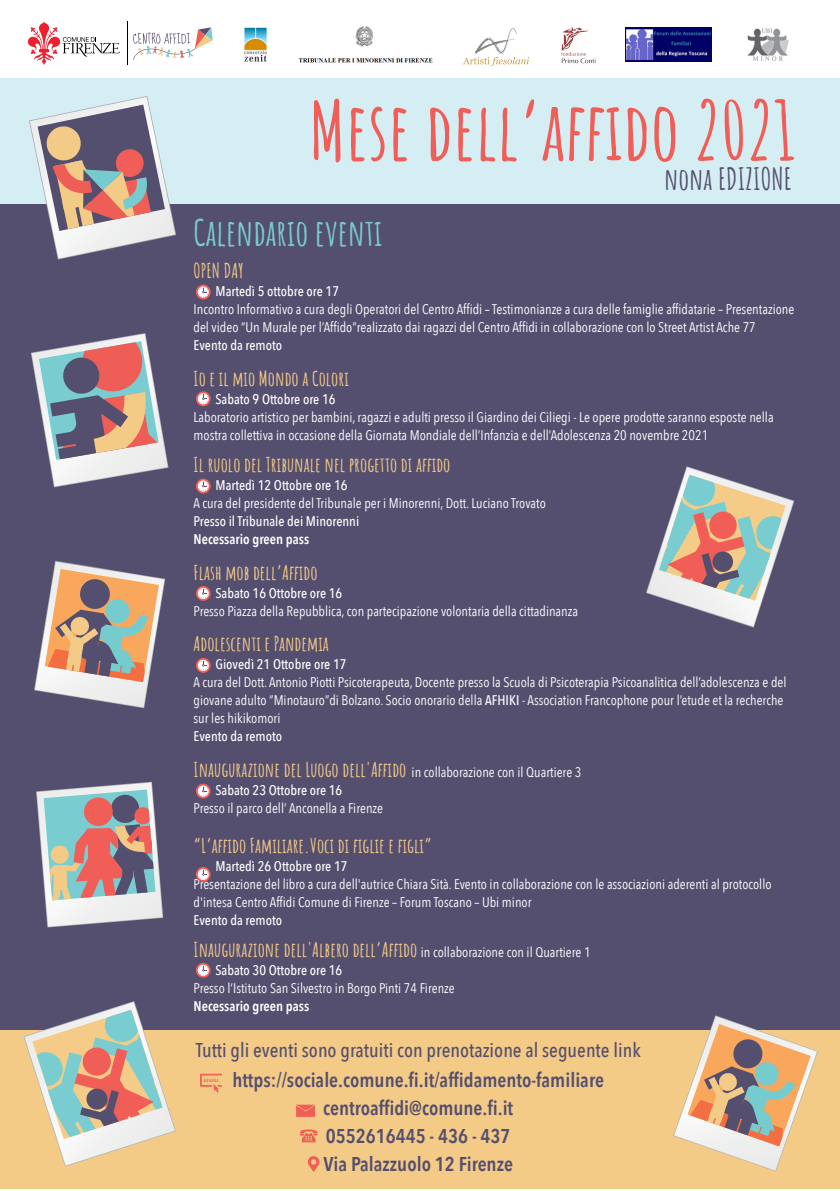
<style>
.page{position:relative;width:840px;height:1191px;background:#fff}
.page>*{position:absolute;margin:0;border:0;box-sizing:border-box;transform-origin:0 0}
.t1{font:700 79.8px "Amatic SC";color:#f15d57}
.t2{font:700 35.8px "Amatic SC";color:#77ccd0}
.t3{font:700 29.8px "Amatic SC";color:#554f6f}
.t4{font:700 20px "Amatic SC";color:#f4ca87}
.t5{font:500 20px/30.8px "Avenir Next Condensed";color:#554f6f;text-align:center}
.t6{font:600 20px/28px "Avenir Next Condensed";color:#554f6f}
.t7{font:14px/18px "Avenir Next Condensed";color:#fff}
.s1{font-weight:500}
.s2{font-weight:600}
.s3{font-family:"Avenir Next Condensed";font-weight:400;font-size:14px;color:#fff}
</style>
<div class="page">
<div style="left:0;top:2px;width:839px;height:347px;background:#d5eef3"></div>
<div style="left:0;top:204px;width:839px;height:879px;background:#554f6f"></div>
<div style="left:0;top:1030px;width:839px;height:159px;background:#f4ca87"></div>
<div style="left:0;top:2px;width:839px;height:76px;background:#fff"></div>
<svg style="left:31px;top:333px;width:137px;height:154px"></svg>
<svg style="left:36px;top:781px;width:127px;height:146px"></svg>
<svg style="left:23px;top:1001px;width:153px;height:165px"></svg>
<svg style="left:646px;top:466px;width:147px;height:161px"></svg>
<svg style="left:307px;top:1156px;width:12px;height:16px"></svg>
<svg style="left:296px;top:1104px;width:19px;height:12px"></svg>
<svg style="left:300px;top:1129px;width:17px;height:13px"></svg>
<svg style="left:200px;top:1073px;width:22px;height:19px"></svg>
<svg style="left:29px;top:96px;width:147px;height:163px"></svg>
<svg style="left:196px;top:284px;width:14px;height:15px"></svg>
<svg style="left:198px;top:286px;width:11px;height:12px"></svg>
<svg style="left:198px;top:287px;width:10px;height:10px"></svg>
<svg style="left:196px;top:391px;width:14px;height:15px"></svg>
<svg style="left:198px;top:394px;width:10px;height:10px"></svg>
<svg style="left:196px;top:478px;width:14px;height:15px"></svg>
<svg style="left:198px;top:481px;width:10px;height:10px"></svg>
<svg style="left:196px;top:586px;width:14px;height:15px"></svg>
<svg style="left:198px;top:588px;width:10px;height:11px"></svg>
<svg style="left:196px;top:658px;width:14px;height:15px"></svg>
<svg style="left:198px;top:660px;width:10px;height:11px"></svg>
<svg style="left:196px;top:783px;width:14px;height:15px"></svg>
<svg style="left:198px;top:786px;width:10px;height:10px"></svg>
<svg style="left:196px;top:867px;width:14px;height:15px"></svg>
<svg style="left:198px;top:869px;width:10px;height:11px"></svg>
<svg style="left:196px;top:962px;width:14px;height:15px"></svg>
<svg style="left:198px;top:964px;width:11px;height:12px"></svg>
<svg style="left:198px;top:965px;width:10px;height:10px"></svg>
<svg style="left:34px;top:561px;width:131px;height:147px"></svg>
<svg style="left:673px;top:1015px;width:144px;height:156px"></svg>
<img style="left:244px;top:27px;width:23px;height:35px">
<svg style="left:133px;top:27px;width:79px;height:33px"></svg>
<svg style="left:28px;top:21px;width:92px;height:44px"></svg>
<hr style="left:127px;top:21px;width:1px;height:44px;background:#000001">
<img style="left:298px;top:26px;width:134px;height:37px">
<svg style="left:463px;top:28px;width:66px;height:37px"></svg>
<svg style="left:561px;top:27px;width:34px;height:36px"></svg>
<img style="left:625px;top:27px;width:85px;height:34px">
<img style="left:747px;top:28px;width:41px;height:33px">
<p class="t1" style="left:309px;top:69px;width:487px">Mese dell’affido 2021</p>
<p class="t3" style="left:663px;top:156px;width:129px">nona EDIZIONE</p>
<p class="t2" style="left:193px;top:205px;width:190px">Calendario eventi</p>
<p class="t4" style="left:193px;top:255px;width:52px">OPEN DAY</p>
<p class="t7" style="left:193px;top:281px;width:602px;text-indent:22px"><span class="s1">Martedì 5 ottobre ore 17<br></span>Incontro Informativo a cura degli Operatori del Centro Affidi – Testimonianze a cura delle famiglie affidatarie – Presentazione del video “Un Murale per l’Affido”realizzato dai ragazzi del Centro Affidi in collaborazione con lo Street Artist Ache 77<br><span class="s1">Evento da remoto</span></p>
<p class="t4" style="left:193px;top:363px;width:157px">Io e il mio Mondo a Colori</p>
<p class="t7" style="left:193px;top:389px;width:581px;text-indent:22px"><span class="s1">Sabato 9 Ottobre ore 16<br></span>Laboratorio artistico per bambini, ragazzi e adulti presso il Giardino dei Ciliegi - Le opere prodotte saranno esposte nella mostra collettiva in occasione della Giornata Mondiale dell’Infanzia e dell’Adolescenza 20 novembre 2021</p>
<p class="t4" style="left:193px;top:449px;width:258px">Il ruolo del Tribunale nel progetto di affido</p>
<p class="t7" style="left:193px;top:475px;width:353px;text-indent:22px"><span class="s1">Martedì 12 Ottobre ore 16<br></span>A cura del presidente del Tribunale per i Minorenni, Dott. Luciano Trovato <span class="s1">Presso il Tribunale dei Minorenni<br></span><span class="s2">Necessario green pass</span></p>
<p class="t4" style="left:193px;top:557px;width:125px">Flash mob dell’Affido</p>
<p class="t7" style="left:193px;top:583px;width:386px;text-indent:22px"><span class="s1">Sabato 16 Ottobre ore 16<br></span>Presso Piazza della Repubblica, con partecipazione volontaria della cittadinanza</p>
<p class="t4" style="left:193px;top:628px;width:137px">Adolescenti e Pandemia</p>
<p class="t7" style="left:193px;top:655px;width:594px;text-indent:22px"><span class="s1">Giovedì 21 Ottobre ore 17<br></span>A cura del Dott. Antonio Piotti Psicoterapeuta, Docente presso la Scuola di Psicoterapia Psicoanalitica dell’adolescenza e del giovane adulto “Minotauro”di Bolzano. Socio onorario della <span class="s1">AFHIKI</span> - Association Francophone pour l’etude et la recherche sur les hikikomori<br><span class="s1">Evento da remoto</span></p>
<p class="t4" style="left:193px;top:754px;width:389px">Inaugurazione del Luogo dell'Affido <span class="s3">in collaborazione con il Quartiere 3</span></p>
<p class="t7" style="left:193px;top:780px;width:191px;text-indent:22px"><span class="s1">Sabato 23 Ottobre ore 16<br></span>Presso il parco dell’ Anconella a Firenze</p>
<p class="t4" style="left:193px;top:830px;width:239px">“L’affido Familiare.Voci di figlie e figli”</p>
<p class="t7" style="left:193px;top:856px;width:579px;text-indent:22px"><span class="s1">Martedì 26 Ottobre ore 17<br></span>Presentazione del libro a cura dell'autrice Chiara Sità. Evento in collaborazione con le associazioni aderenti al protocollo d'intesa Centro Affidi Comune di Firenze – Forum Toscano – Ubi minor<br><span class="s1">Evento da remoto</span></p>
<p class="t4" style="left:193px;top:934px;width:398px">Inaugurazione dell'Albero dell’Affido <span class="s3">in collaborazione con il Quartiere 1</span></p>
<p class="t7" style="left:193px;top:960px;width:262px;text-indent:22px"><span class="s1">Sabato 30 Ottobre ore 16<br></span>Presso l’Istituto San Silvestro in Borgo Pinti 74 Firenze<br><span class="s2">Necessario green pass</span></p>
<p class="t5" style="left:195px;top:1034px;width:446px">Tutti gli eventi sono gratuiti con prenotazione al seguente link <span class="s2">https://sociale.comune.fi.it/affidamento-familiare</span></p>
<p class="t6" style="left:323px;top:1093px;width:191px">centroaffidi@comune.fi.it<br>0552616445 - 436 - 437<br>Via Palazzuolo 12 Firenze</p>
</div>
